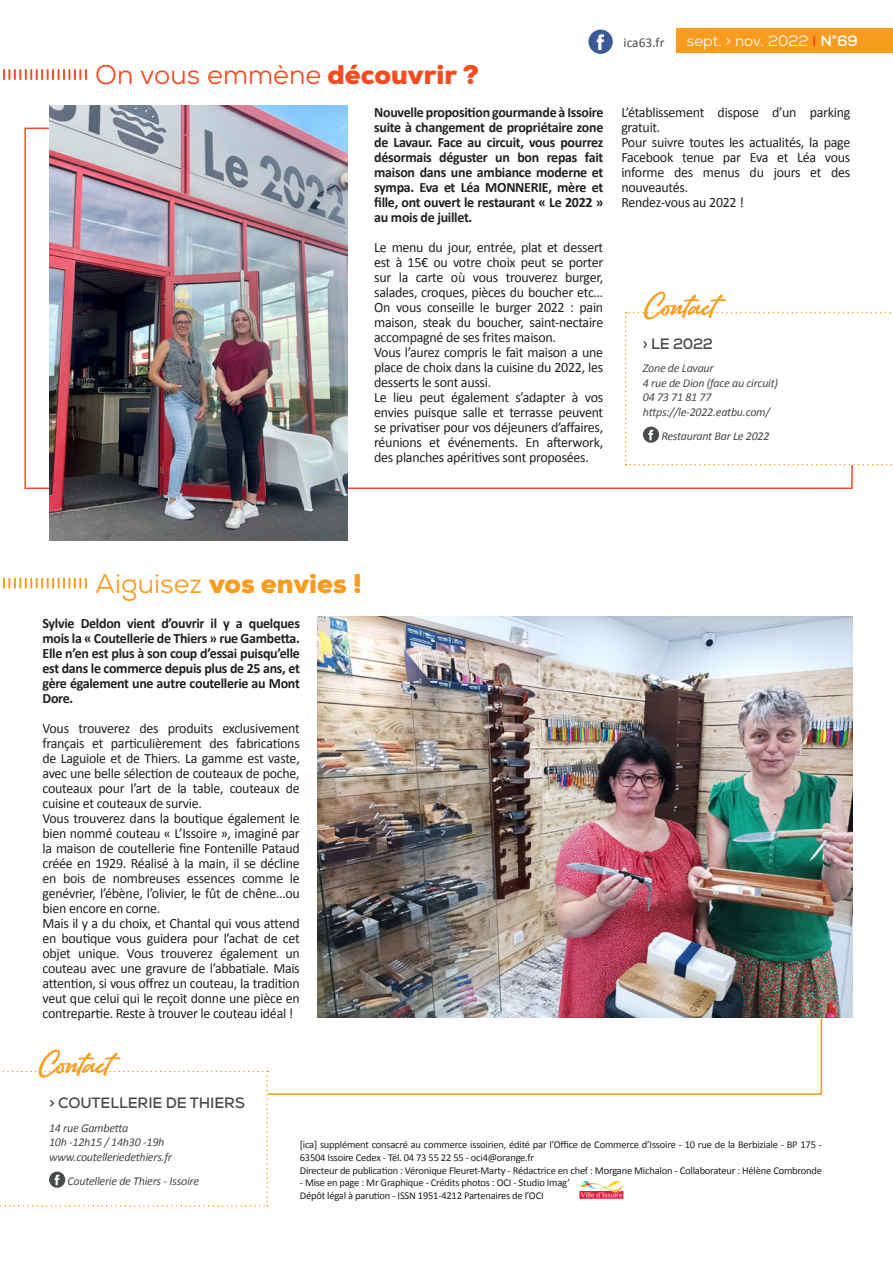
<style>
.page{position:relative;width:893px;height:1263px;background:#fff}
.page>*{position:absolute;margin:0;border:0;box-sizing:border-box;transform-origin:0 0}
.titre{font:27px "Nexa";color:#f04d22}
.titre-2{font:900 27px "Nexa";color:#f89c20}
.t1{font:27px "Amertha PERSONALUSEONLY";color:#f89c20}
.ENSEIGNE{font:700 15px "Nexa";letter-spacing:-.005em;color:#474b4c}
.t2{font:15px "Nexa";color:#fff}
.Texte_courant{font:14.25px/15px "Calibri";letter-spacing:-.02em;color:#231f20;text-align:justify}
.Texte_courant-2{font:700 14.25px/15px "Calibri";letter-spacing:-.02em;color:#231f20;text-align:justify}
.t3{font:13.5px "Calibri";color:#474b4c}
.Coordonnées{font:italic 12px "Calibri";letter-spacing:-.02em;color:#474b4c}
.t4{font:10.5px/12.6px "Calibri";letter-spacing:-.02em;color:#231f20}
.s1{font-weight:900}
.s2{font-weight:700;color:#f04d22}
.s3{font-weight:700}
.s4{font-weight:400}
</style>
<div class="page">
<div style="left:676px;top:29px;width:217px;height:24px;background:#f89c20"></div>
<div style="left:588px;top:30px;width:25px;height:24px;background:#3b5999;border-radius:50%"></div>
<svg style="left:597px;top:34px;width:7px;height:16px"></svg>
<svg style="left:24px;top:127px;width:830px;height:363px"></svg>
<svg style="left:3px;top:934px;width:820px;height:161px"></svg>
<svg style="left:3px;top:69px;width:84px;height:11px"></svg>
<svg style="left:3px;top:578px;width:84px;height:10px"></svg>
<svg style="left:625px;top:312px;width:267px;height:153px"></svg>
<svg style="left:0;top:1071px;width:268px;height:135px"></svg>
<img style="left:318px;top:616px;width:535px;height:401px">
<img style="left:49px;top:106px;width:298px;height:434px">
<svg style="left:579px;top:1181px;width:44px;height:18px"></svg>
<p class="titre" style="left:95px;top:57px;width:385px">On vous emmène <span class="s1">découvrir ?</span></p>
<p class="Texte_courant-2" style="left:374px;top:104px;width:231px">Nouvelle proposition gourmande à Issoire suite à changement de propriétaire zone de Lavaur. Face au circuit, vous pourrez désormais déguster un bon repas fait maison dans une ambiance moderne et sympa. Eva et Léa MONNERIE, mère et fille, ont ouvert le restaurant « Le 2022 » au mois de juillet.</p>
<p class="Texte_courant" style="left:374px;top:239px;width:231px">Le menu du jour, entrée, plat et dessert est à 15€ ou votre choix peut se porter sur la carte où vous trouverez burger, salades, croques, pièces du boucher etc… On vous conseille le burger 2022 : pain maison, steak du boucher, saint-nectaire accompagné de ses frites maison.</p>
<p class="Texte_courant" style="left:374px;top:344px;width:231px">Vous l’aurez compris le fait maison a une place de choix dans la cuisine du 2022, les desserts le sont aussi.</p>
<p class="Texte_courant" style="left:374px;top:389px;width:231px">Le lieu peut également s’adapter à vos envies puisque salle et terrasse peuvent se privatiser pour vos déjeuners d’affaires, réunions et événements. En afterwork, des planches apéritives sont proposées.</p>
<p class="t3" style="left:624px;top:34px;width:42px">ica63.fr</p>
<p class="t2" style="left:687px;top:31px;width:172px">sept. &gt; nov. 2022 <span class="s2">I</span> <span class="s3">N°69</span></p>
<p class="Texte_courant" style="left:621px;top:104px;width:231px">L’établissement dispose d’un parking gratuit.</p>
<p class="Texte_courant" style="left:621px;top:134px;width:231px">Pour suivre toutes les actualités, la page Facebook tenue par Eva et Léa vous informe des menus du jours et des nouveautés.</p>
<p class="Texte_courant" style="left:621px;top:194px;width:124px">Rendez-vous au 2022 !</p>
<p class="t1" style="left:643px;top:283px;width:76px">Contact</p>
<p class="ENSEIGNE" style="left:643px;top:334px;width:72px">› LE 2022</p>
<p class="Coordonnées" style="left:643px;top:361px;width:72px">Zone de Lavaur</p>
<p class="Coordonnées" style="left:643px;top:375px;width:137px">4 rue de Dion (face au circuit)</p>
<p class="Coordonnées" style="left:643px;top:390px;width:70px">04 73 71 81 77</p>
<p class="Coordonnées" style="left:643px;top:404px;width:129px">https://le-2022.eatbu.com/</p>
<p class="Coordonnées" style="left:661px;top:428px;width:110px">Restaurant Bar Le 2022</p>
<p class="titre-2" style="left:95px;top:566px;width:268px"><span class="s4">Aiguisez</span> vos envies !</p>
<p class="Texte_courant-2" style="left:43px;top:616px;width:259px">Sylvie Deldon vient d’ouvrir il y a quelques mois la « Coutellerie de Thiers » rue Gambetta.<br>Elle n’en est plus à son coup d’essai puisqu’elle est dans le commerce depuis plus de 25 ans, et gère également une autre coutellerie au Mont Dore.</p>
<p class="Texte_courant" style="left:43px;top:720px;width:259px">Vous trouverez des produits exclusivement français et particulièrement des fabrications de Laguiole et de Thiers. La gamme est vaste, avec une belle sélection de couteaux de poche, couteaux pour l’art de la table, couteaux de cuisine et couteaux de survie.</p>
<p class="Texte_courant" style="left:43px;top:810px;width:259px">Vous trouverez dans la boutique également le bien nommé couteau « L’Issoire », imaginé par la maison de coutellerie fine Fontenille Pataud créée en 1929. Réalisé à la main, il se décline en bois de nombreuses essences comme le genévrier, l’ébène, l’olivier, le fût de chêne…ou bien encore en corne.</p>
<p class="Texte_courant" style="left:43px;top:915px;width:259px">Mais il y a du choix, et Chantal qui vous attend en boutique vous guidera pour l’achat de cet objet unique. Vous trouverez également un couteau avec une gravure de l’abbatiale. Mais attention, si vous offrez un couteau, la tradition veut que celui qui le reçoit donne une pièce en contrepartie. Reste à trouver le couteau idéal !</p>
<p class="t1" style="left:38px;top:1041px;width:76px">Contact</p>
<p class="ENSEIGNE" style="left:49px;top:1094px;width:197px">&gt; COUTELLERIE DE THIERS</p>
<p class="Coordonnées" style="left:49px;top:1120px;width:81px">14 rue Gambetta</p>
<p class="Coordonnées" style="left:49px;top:1135px;width:117px">10h -12h15 / 14h30 -19h</p>
<p class="Coordonnées" style="left:49px;top:1149px;width:124px">www.coutelleriedethiers.fr</p>
<p class="Coordonnées" style="left:67px;top:1173px;width:133px">Coutellerie de Thiers - Issoire</p>
<p class="t4" style="left:300px;top:1138px;width:524px">[ica] supplément consacré au commerce issoirien, édité par l’Office de Commerce d’Issoire - 10 rue de la Berbiziale - BP 175 -<br>63504 Issoire Cedex - Tél. 04 73 55 22 55 - oci4@orange.fr</p>
<p class="t4" style="left:300px;top:1163px;width:524px">Directeur de publication : Véronique Fleuret-Marty - Rédactrice en chef : Morgane Michalon - Collaborateur : Hélène Combronde</p>
<p class="t4" style="left:300px;top:1176px;width:272px">- Mise en page : Mr Graphique - Crédits photos : OCI - Studio Imag’</p>
<p class="t4" style="left:300px;top:1188px;width:245px">Dépôt légal à parution - ISSN 1951-4212 Partenaires de l’OCI</p>
</div>
